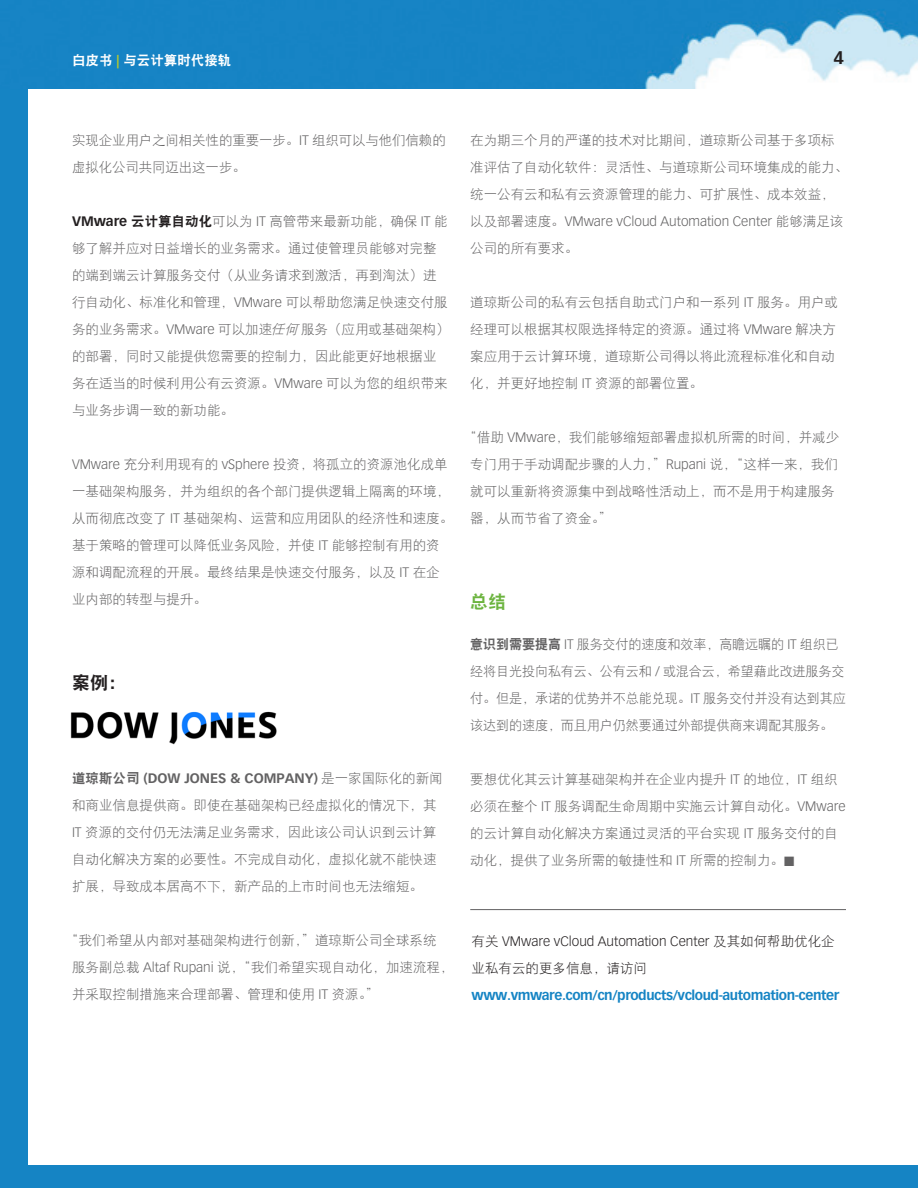
<style>
.page{position:relative;width:918px;height:1188px;background:#1584c4}
.page>*{position:absolute;margin:0;border:0;box-sizing:border-box;transform-origin:0 0}
.t1{font:18px "DF Hei W9";color:#231f20}
.t2{font:18px "DF Hei W9";color:#6cb43f}
.t3{font:700 18px "Vectora LH";color:#231f20}
.t4{font:13.5px/27px "DF Hei W3";color:#636263}
.t5{font:700 13.5px/27px "Vectora LH";letter-spacing:-.03em;color:#1584c4}
.t6{font:13.5px "DF Hei W9";color:#fff}
.s1{font-family:"Vectora LH";font-weight:700;color:#c1ce23}
.s2{font-family:"Vectora LH";font-weight:300}
.s3{font-family:"Vectora LH";font-weight:700;color:#231f20}
.s4{font-family:"DF Hei W9";color:#231f20}
.s5{font-style:italic}
.s6{font-family:"DF Hei W9"}
.s7{font-family:"Vectora LH";font-weight:700}
.s8{font-family:"DF Hei W3";font-weight:400;color:#231f20}
.s9{font-weight:300;color:#231f20}
</style>
<div class="page">
<div style="left:28px;top:0;width:890px;height:1165px;background:#fff"></div>
<img style="left:28px;top:0;width:890px;height:88px">
<img style="left:70px;top:711px;width:207px;height:34px">
<hr style="left:470px;top:909px;width:376px;height:1px;background:#636263">
<p class="t6" style="left:72px;top:53px;width:161px">白皮书 <span class="s1">|</span> 与云计算时代接轨</p>
<p class="t3" style="left:833px;top:47px;width:12px">4</p>
<p class="t4" style="left:72px;top:127px;width:375px">实现企业用户之间相关性的重要一步。<span class="s2">IT</span> 组织可以与他们信赖的虚拟化公司共同迈出这一步。</p>
<p class="t4" style="left:72px;top:208px;width:379px"><span class="s3">VMware</span> <span class="s4">云计算自动化</span>可以为 <span class="s2">IT</span> 高管带来最新功能，确保 <span class="s2">IT</span> 能够了解并应对日益增长的业务需求。通过使管理员能够对完整的端到端云计算服务交付（从业务请求到激活，再到淘汰）进行自动化、标准化和管理，<span class="s2">VMware</span> 可以帮助您满足快速交付服务的业务需求。<span class="s2">VMware</span> 可以加速<span class="s5">任何</span>服务（应用或基础架构）的部署，同时又能提供您需要的控制力，因此能更好地根据业务在适当的时候利用公有云资源。<span class="s2">VMware</span> 可以为您的组织带来与业务步调一致的新功能。</p>
<p class="t4" style="left:72px;top:451px;width:383px"><span class="s2">VMware</span> 充分利用现有的 <span class="s2">vSphere</span> 投资，将孤立的资源池化成单一基础架构服务，并为组织的各个部门提供逻辑上隔离的环境，从而彻底改变了 <span class="s2">IT</span> 基础架构、运营和应用团队的经济性和速度。基于策略的管理可以降低业务风险，并使 <span class="s2">IT</span> 能够控制有用的资源和调配流程的开展。最终结果是快速交付服务，以及 <span class="s2">IT</span> 在企业内部的转型与提升。</p>
<p class="t1" style="left:72px;top:674px;width:55px">案例：</p>
<p class="t4" style="left:72px;top:765px;width:372px"><span class="s6">道琼斯公司</span> <span class="s7">(DOW JONES &amp; COMPANY)</span> 是一家国际化的新闻和商业信息提供商。即使在基础架构已经虚拟化的情况下，其<span class="s2">IT</span> 资源的交付仍无法满足业务需求，因此该公司认识到云计算自动化解决方案的必要性。不完成自动化，虚拟化就不能快速扩展，导致成本居高不下，新产品的上市时间也无法缩短。</p>
<p class="t4" style="left:72px;top:927px;width:383px;text-indent:-7px">“我们希望从内部对基础架构进行创新，”道琼斯公司全球系统<br>服务副总裁 <span class="s2">Altaf Rupani</span> 说，“我们希望实现自动化，加速流程，并采取控制措施来合理部署、管理和使用 <span class="s2">IT</span> 资源。”</p>
<p class="t4" style="left:470px;top:127px;width:379px">在为期三个月的严谨的技术对比期间，道琼斯公司基于多项标准评估了自动化软件：灵活性、与道琼斯公司环境集成的能力、统一公有云和私有云资源管理的能力、可扩展性、成本效益，以及部署速度。<span class="s2">VMware vCloud Automation Center</span> 能够满足该公司的所有要求。</p>
<p class="t4" style="left:470px;top:289px;width:369px">道琼斯公司的私有云包括自助式门户和一系列 <span class="s2">IT</span> 服务。用户或经理可以根据其权限选择特定的资源。通过将 <span class="s2">VMware</span> 解决方案应用于云计算环境，道琼斯公司得以将此流程标准化和自动化，并更好地控制 <span class="s2">IT</span> 资源的部署位置。</p>
<p class="t4" style="left:470px;top:424px;width:371px;text-indent:-7px">“借助 <span class="s2">VMware</span>，我们能够缩短部署虚拟机所需的时间，并减少专门用于手动调配步骤的人力，”<span class="s2">Rupani</span> 说，“这样一来，我们就可以重新将资源集中到战略性活动上，而不是用于构建服务器，从而节省了资金。”</p>
<p class="t2" style="left:470px;top:593px;width:37px">总结</p>
<p class="t4" style="left:470px;top:631px;width:377px"><span class="s6">意识到需要提高</span> <span class="s2">IT</span> 服务交付的速度和效率，高瞻远瞩的 <span class="s2">IT</span> 组织已经将目光投向私有云、公有云和 <span class="s2">/</span> 或混合云，希望藉此改进服务交付。但是，承诺的优势并不总能兑现。<span class="s2">IT</span> 服务交付并没有达到其应该达到的速度，而且用户仍然要通过外部提供商来调配其服务。</p>
<p class="t4" style="left:470px;top:766px;width:377px">要想优化其云计算基础架构并在企业内提升 <span class="s2">IT</span> 的地位，<span class="s2">IT</span> 组织必须在整个 <span class="s2">IT</span> 服务调配生命周期中实施云计算自动化。<span class="s2">VMware</span>的云计算自动化解决方案通过灵活的平台实现 <span class="s2">IT</span> 服务交付的自动化，提供了业务所需的敏捷性和 <span class="s2">IT</span> 所需的控制力。■</p>
<p class="t5" style="left:472px;top:928px;width:369px"><span class="s8">有关</span> <span class="s9">VMware vCloud Automation Center</span> <span class="s8">及其如何帮助优化企业私有云的更多信息，请访问</span>www.vmware.com/cn/products/vcloud-automation-center</p>
</div>
